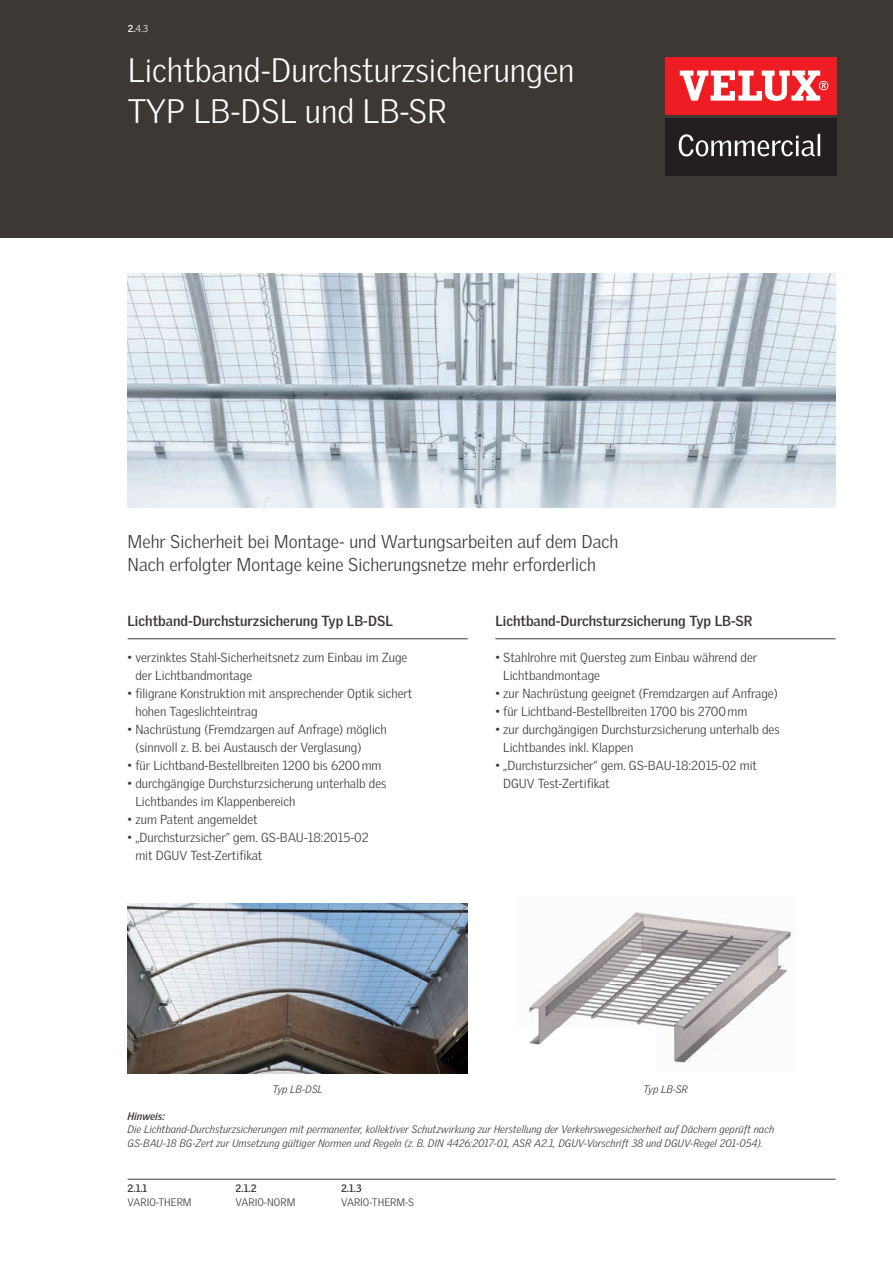
<style>
.page{position:relative;width:893px;height:1263px;background:#fff}
.page>*{position:absolute;margin:0;border:0;box-sizing:border-box;transform-origin:0 0}
.t1{font:300 33px/40.5px "Velux Gothic";color:#fff}
.t2{font:300 18px/23.2px "Velux Gothic";color:#3e3835}
.t3{font:700 14.25px "Velux Gothic";color:#3e3835}
.t4{font:300 12.75px/18px "Velux Gothic";color:#3e3835}
.t5{font:italic 300 10.5px/13.5px "Velux Gothic";letter-spacing:.005em;color:#3e3835}
.t6{font:300 10.5px "Velux Gothic";color:#3e3835}
.t7{font:700 10.5px "Velux Gothic";color:#3e3835}
.t8{font:italic 700 10.5px "Velux Gothic";color:#3e3835}
.t9{font:300 9.75px "Velux Gothic";color:#fff}
.s1{font-weight:700}
</style>
<div class="page">
<img style="left:529px;top:912px;width:267px;height:151px">
<img style="left:128px;top:273px;width:708px;height:234px">
<img style="left:128px;top:904px;width:340px;height:170px">
<hr style="left:128px;top:638px;width:340px;height:1px;background:#3e3835">
<hr style="left:495px;top:638px;width:341px;height:1px;background:#3e3835">
<div style="left:0;top:0;width:893px;height:237px;background:#3e3835"></div>
<div style="left:665px;top:57px;width:171px;height:57px;background:#ee1d23"></div>
<svg style="left:680px;top:71px;width:148px;height:30px"></svg>
<div style="left:665px;top:118px;width:171px;height:57px;background:#231f20"></div>
<svg style="left:679px;top:134px;width:141px;height:22px"></svg>
<hr style="left:128px;top:1179px;width:708px;height:1px;background:#3e3835">
<p class="t9" style="left:128px;top:23px;width:22px"><span class="s1">2.</span>4.3</p>
<h1 class="t1" style="left:128px;top:50px;width:448px">Lichtband-Durchsturzsicherungen<br>TYP LB-DSL und LB-SR</h1>
<h2 class="t2" style="left:128px;top:529px;width:492px">Mehr Sicherheit bei Montage- und Wartungsarbeiten auf dem Dach<br>Nach erfolgter Montage keine Sicherungsnetze mehr erforderlich</h2>
<p class="t3" style="left:128px;top:613px;width:267px">Lichtband-Durchsturzsicherung Typ LB-DSL</p>
<p class="t4" style="left:135px;top:649px;width:274px;text-indent:-8px">• verzinktes Stahl-Sicherheitsnetz zum Einbau im Zuge der Lichtbandmontage</p>
<p class="t4" style="left:135px;top:685px;width:279px;text-indent:-8px">• filigrane Konstruktion mit ansprechender Optik sichert hohen Tageslichteintrag</p>
<p class="t4" style="left:135px;top:721px;width:253px;text-indent:-8px">• Nachrüstung (Fremdzargen auf Anfrage) möglich (sinnvoll z. B. bei Austausch der Verglasung)</p>
<p class="t4" style="left:128px;top:757px;width:255px">• für Lichtband-Bestellbreiten 1200 bis 6200 mm</p>
<p class="t4" style="left:135px;top:775px;width:252px;text-indent:-8px">• durchgängige Durchsturzsicherung unterhalb des<br>Lichtbandes im Klappenbereich</p>
<p class="t4" style="left:128px;top:811px;width:132px">• zum Patent angemeldet</p>
<p class="t4" style="left:135px;top:829px;width:235px;text-indent:-8px">• „Durchsturzsicher” gem. GS-BAU-18:2015-02 mit DGUV Test-Zertifikat</p>
<p class="t3" style="left:495px;top:612px;width:259px">Lichtband-Durchsturzsicherung Typ LB-SR</p>
<p class="t4" style="left:503px;top:648px;width:255px;text-indent:-8px">• Stahlrohre mit Quersteg zum Einbau während der<br>Lichtbandmontage</p>
<p class="t4" style="left:495px;top:684px;width:284px">• zur Nachrüstung geeignet (Fremdzargen auf Anfrage)</p>
<p class="t4" style="left:495px;top:702px;width:254px">• für Lichtband-Bestellbreiten 1700 bis 2700 mm</p>
<p class="t4" style="left:503px;top:720px;width:278px;text-indent:-8px">• zur durchgängigen Durchsturzsicherung unterhalb des<br>Lichtbandes inkl. Klappen</p>
<p class="t4" style="left:503px;top:756px;width:255px;text-indent:-8px">• „Durchsturzsicher” gem. GS-BAU-18:2015-02 mit<br>DGUV Test-Zertifikat</p>
<p class="t5" style="left:272px;top:1082px;width:52px">Typ LB-DSL</p>
<p class="t5" style="left:643px;top:1082px;width:46px">Typ LB-SR</p>
<p class="t8" style="left:128px;top:1110px;width:39px">Hinweis:</p>
<p class="t5" style="left:128px;top:1123px;width:648px">Die Lichtband-Durchsturzsicherungen mit permanenter, kollektiver Schutzwirkung zur Herstellung der Verkehrswegesicherheit auf Dächern geprüft nach<br>GS-BAU-18 BG-Zert zur Umsetzung gültiger Normen und Regeln (z. B. DIN 4426:2017-01, ASR A2.1, DGUV-Vorschrift 38 und DGUV-Regel 201-054).</p>
<p class="t7" style="left:128px;top:1182px;width:21px">2.1.1</p>
<p class="t6" style="left:128px;top:1195px;width:66px">VARIO-THERM</p>
<p class="t7" style="left:236px;top:1182px;width:22px">2.1.2</p>
<p class="t6" style="left:236px;top:1195px;width:61px">VARIO-NORM</p>
<p class="t7" style="left:341px;top:1182px;width:22px">2.1.3</p>
<p class="t6" style="left:341px;top:1195px;width:74px">VARIO-THERM-S</p>
</div>
